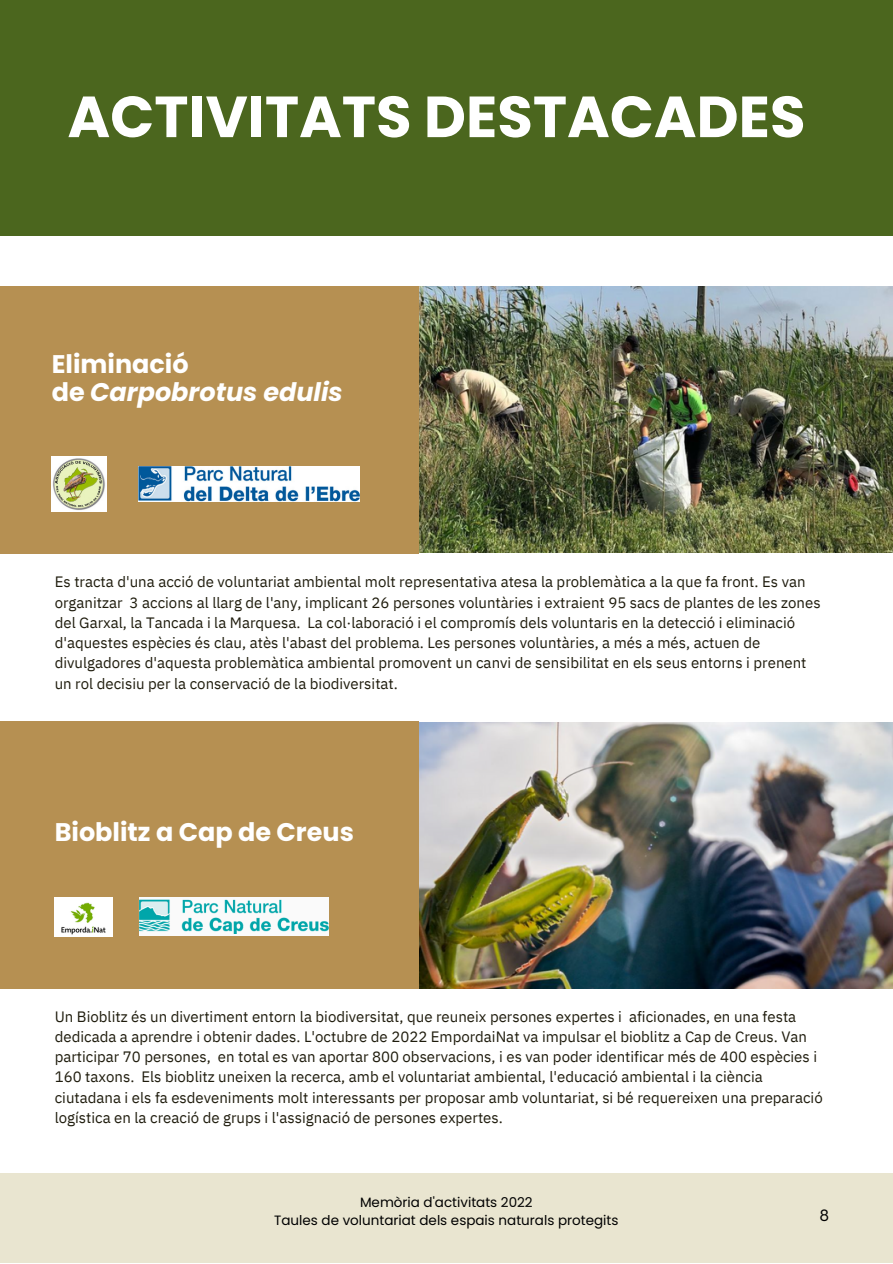
<style>
.page{position:relative;width:893px;height:1264px;background:#fff}
.page>*{position:absolute;margin:0;border:0;box-sizing:border-box;transform-origin:0 0}
.t1{font:700 57.9px "Poppins";color:#fff}
.t2{font:700 25.5px "Poppins";color:#fff}
.t3{font:italic 700 25.5px "Poppins";color:#fff}
.t4{font:15px/20.2px "IBM Plex Sans";color:#1f1c0d}
.t5{font:15px "Open Sauce One";color:#000}
.t6{font:13.5px "Poppins";color:#000}
.s1{font-style:normal}
</style>
<div class="page">
<img style="left:418px;top:286px;width:474px;height:266px">
<div style="left:0;top:286px;width:418px;height:267px;background:#b69052"></div>
<img style="left:418px;top:722px;width:474px;height:266px">
<div style="left:0;top:721px;width:418px;height:268px;background:#b69052"></div>
<img style="left:52px;top:457px;width:55px;height:55px">
<img style="left:139px;top:467px;width:220px;height:34px">
<img style="left:55px;top:897px;width:57px;height:39px">
<div style="left:139px;top:897px;width:189px;height:39px;background:#fafafa"></div>
<img style="left:139px;top:899px;width:190px;height:34px">
<div style="left:0;top:1173px;width:892px;height:89px;background:#e9e5d0"></div>
<div style="left:0;top:0;width:892px;height:236px;background:#4b661e"></div>
<p class="t1" style="left:67px;top:76px;width:739px">ACTIVITATS DESTACADES</p>
<p class="t2" style="left:52px;top:346px;width:138px">Eliminació</p>
<p class="t3" style="left:52px;top:374px;width:292px"><span class="s1">de</span> Carpobrotus edulis</p>
<p class="t4" style="left:55px;top:571px;width:767px">Es tracta d'una acció de voluntariat ambiental molt representativa atesa la problemàtica a la que fa front. Es van organitzar 3 accions al llarg de l'any, implicant 26 persones voluntàries i extraient 95 sacs de plantes de les zones del Garxal, la Tancada i la Marquesa. La col·laboració i el compromís dels voluntaris en la detecció i eliminació d'aquestes espècies és clau, atès l'abast del problema. Les persones voluntàries, a més a més, actuen de divulgadores d'aquesta problemàtica ambiental promovent un canvi de sensibilitat en els seus entorns i prenent un rol decisiu per la conservació de la biodiversitat.</p>
<p class="t2" style="left:55px;top:814px;width:301px">Bioblitz a Cap de Creus</p>
<p class="t4" style="left:55px;top:1005px;width:769px">Un Bioblitz és un divertiment entorn la biodiversitat, que reuneix persones expertes i aficionades, en una festa dedicada a aprendre i obtenir dades. L'octubre de 2022 EmpordaiNat va impulsar el bioblitz a Cap de Creus. Van participar 70 persones, en total es van aportar 800 observacions, i es van poder identificar més de 400 espècies i 160 taxons. Els bioblitz uneixen la recerca, amb el voluntariat ambiental, l'educació ambiental i la ciència ciutadana i els fa esdeveniments molt interessants per proposar amb voluntariat, si bé requereixen una preparació logística en la creació de grups i l'assignació de persones expertes.</p>
<p class="t6" style="left:360px;top:1192px;width:174px">Memòria d'activitats 2022</p>
<p class="t6" style="left:274px;top:1210px;width:346px">Taules de voluntariat dels espais naturals protegits</p>
<p class="t5" style="left:819px;top:1205px;width:11px">8</p>
</div>
